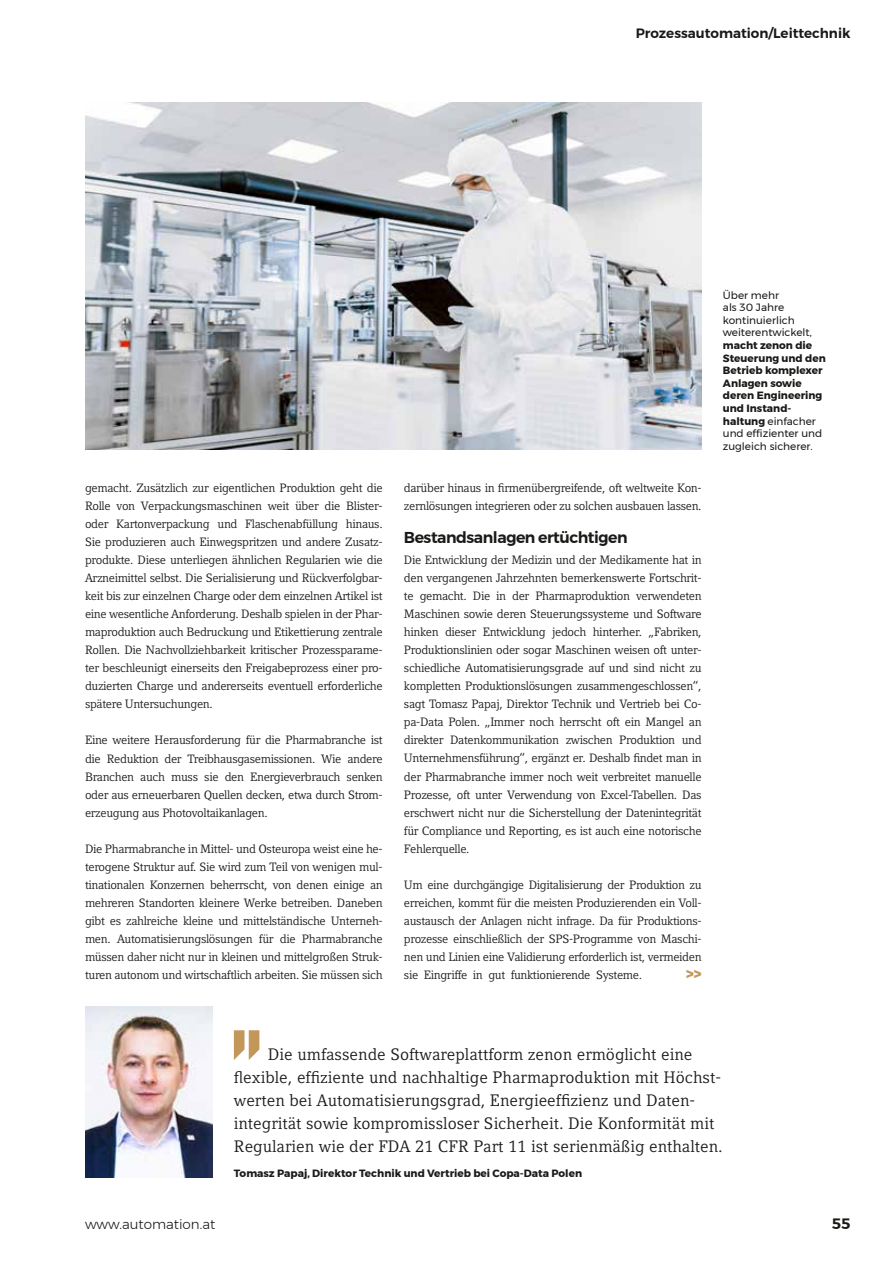
<style>
.page{position:relative;width:893px;height:1263px;background:#fff}
.page>*{position:absolute;margin:0;border:0;box-sizing:border-box;transform-origin:0 0}
.t1{font:16.5px/23.1px "Compatil Letter LT Pro";color:#1a1a18}
.t2{font:600 15.75px "Montserrat";letter-spacing:-.03em;color:#1a1a18}
.t3{font:600 15px "Montserrat";color:#1a1a18}
.t4{font:900 15px "Montserrat";color:#c29759}
.t5{font:600 13.5px "Montserrat";color:#1a1a18}
.t6{font:300 13.5px "Montserrat";color:#1a1a18}
.t7{font:12px/18px "Compatil Letter LT Pro";letter-spacing:-.03em;color:#1a1a18;text-align:justify}
.t8{font:700 10.5px/12.6px "Montserrat";color:#1a1a18}
.t9{font:10.5px/12.6px "Montserrat";color:#1a1a18}
.s1{font-weight:400}
</style>
<div class="page">
<img style="left:85px;top:103px;width:617px;height:347px">
<svg style="left:234px;top:1030px;width:25px;height:30px"></svg>
<img style="left:85px;top:1007px;width:128px;height:170px">
<p class="t5" style="left:636px;top:23px;width:216px">Prozessautomation/Leittechnik</p>
<p class="t7" style="left:85px;top:479px;width:299px">gemacht. Zusätzlich zur eigentlichen Produktion geht die Rolle von Verpackungsmaschinen weit über die Blister&shy;oder Kartonverpackung und Flaschenabfüllung hinaus.<br>Sie produzieren auch Einwegspritzen und andere Zusatz&shy;produkte. Diese unterliegen ähnlichen Regularien wie die Arzneimittel selbst. Die Serialisierung und Rückverfolgbar&shy;keit bis zur einzelnen Charge oder dem einzelnen Artikel ist eine wesentliche Anforderung. Deshalb spielen in der Phar&shy;maproduktion auch Bedruckung und Etikettierung zentrale Rollen. Die Nachvollziehbarkeit kritischer Prozessparame&shy;ter beschleunigt einerseits den Freigabeprozess einer pro&shy;duzierten Charge und andererseits eventuell erforderliche spätere Untersuchungen.</p>
<p class="t7" style="left:85px;top:731px;width:299px">Eine weitere Herausforderung für die Pharmabranche ist die Reduktion der Treibhausgasemissionen. Wie andere Branchen auch muss sie den Energieverbrauch senken oder aus erneuerbaren Quellen decken, etwa durch Strom&shy;erzeugung aus Photovoltaikanlagen.</p>
<p class="t7" style="left:85px;top:840px;width:299px">Die Pharmabranche in Mittel- und Osteuropa weist eine he&shy;terogene Struktur auf. Sie wird zum Teil von wenigen mul&shy;tinationalen Konzernen beherrscht, von denen einige an mehreren Standorten kleinere Werke betreiben. Daneben gibt es zahlreiche kleine und mittelständische Unterneh&shy;men. Automatisierungslösungen für die Pharmabranche müssen daher nicht nur in kleinen und mittelgroßen Struk&shy;turen autonom und wirtschaftlich arbeiten. Sie müssen sich</p>
<p class="t7" style="left:404px;top:479px;width:299px">darüber hinaus in firmenübergreifende, oft weltweite Kon&shy;zernlösungen integrieren oder zu solchen ausbauen lassen.</p>
<h2 class="t2" style="left:404px;top:525px;width:225px">Bestandsanlagen ertüchtigen</h2>
<p class="t7" style="left:404px;top:551px;width:299px">Die Entwicklung der Medizin und der Medikamente hat in den vergangenen Jahrzehnten bemerkenswerte Fortschrit&shy;te gemacht. Die in der Pharmaproduktion verwendeten Maschinen sowie deren Steuerungssysteme und Software hinken dieser Entwicklung jedoch hinterher. „Fabriken, Produktionslinien oder sogar Maschinen weisen oft unter&shy;schiedliche Automatisierungsgrade auf und sind nicht zu kompletten Produktionslösungen zusammengeschlossen“, sagt Tomasz Papaj, Direktor Technik und Vertrieb bei Co&shy;pa-Data Polen. „Immer noch herrscht oft ein Mangel an direkter Datenkommunikation zwischen Produktion und Unternehmensführung“, ergänzt er. Deshalb findet man in der Pharmabranche immer noch weit verbreitet manuelle Prozesse, oft unter Verwendung von Excel-Tabellen. Das erschwert nicht nur die Sicherstellung der Datenintegrität für Compliance und Reporting, es ist auch eine notorische Fehlerquelle.</p>
<p class="t7" style="left:404px;top:876px;width:299px">Um eine durchgängige Digitalisierung der Produktion zu erreichen, kommt für die meisten Produzierenden ein Voll&shy;austausch der Anlagen nicht infrage. Da für Produktions&shy;prozesse einschließlich der SPS-Programme von Maschi&shy;nen und Linien eine Validierung erforderlich ist, vermeiden sie Eingriffe in gut funktionierende Systeme.</p>
<p class="t4" style="left:686px;top:961px;width:17px">&gt;&gt;</p>
<p class="t9" style="left:723px;top:288px;width:90px">Über mehr<br>als 30 Jahre kontinuierlich weiterentwickelt,</p>
<p class="t8" style="left:723px;top:339px;width:104px">macht zenon die<br>Steuerung und den<br>Betrieb komplexer<br>Anlagen sowie deren Engineering und Instand&shy;haltung <span class="s1">einfacher und effizienter und zugleich sicherer.</span></p>
<p class="t1" style="left:234px;top:1043px;width:490px;text-indent:34px">Die umfassende Softwareplattform zenon ermöglicht eine flexible, effiziente und nachhaltige Pharmaproduktion mit Höchst&shy;werten bei Automatisierungsgrad, Energieeffizienz und Daten&shy;integrität sowie kompromissloser Sicherheit. Die Konformität mit Regularien wie der FDA 21 CFR Part 11 ist serienmäßig enthalten.</p>
<p class="t8" style="left:234px;top:1167px;width:350px">Tomasz Papaj, Direktor Technik und Vertrieb bei Copa-Data Polen</p>
<p class="t6" style="left:85px;top:1214px;width:132px">www.automation.at</p>
<p class="t3" style="left:832px;top:1212px;width:20px">55</p>
</div>
